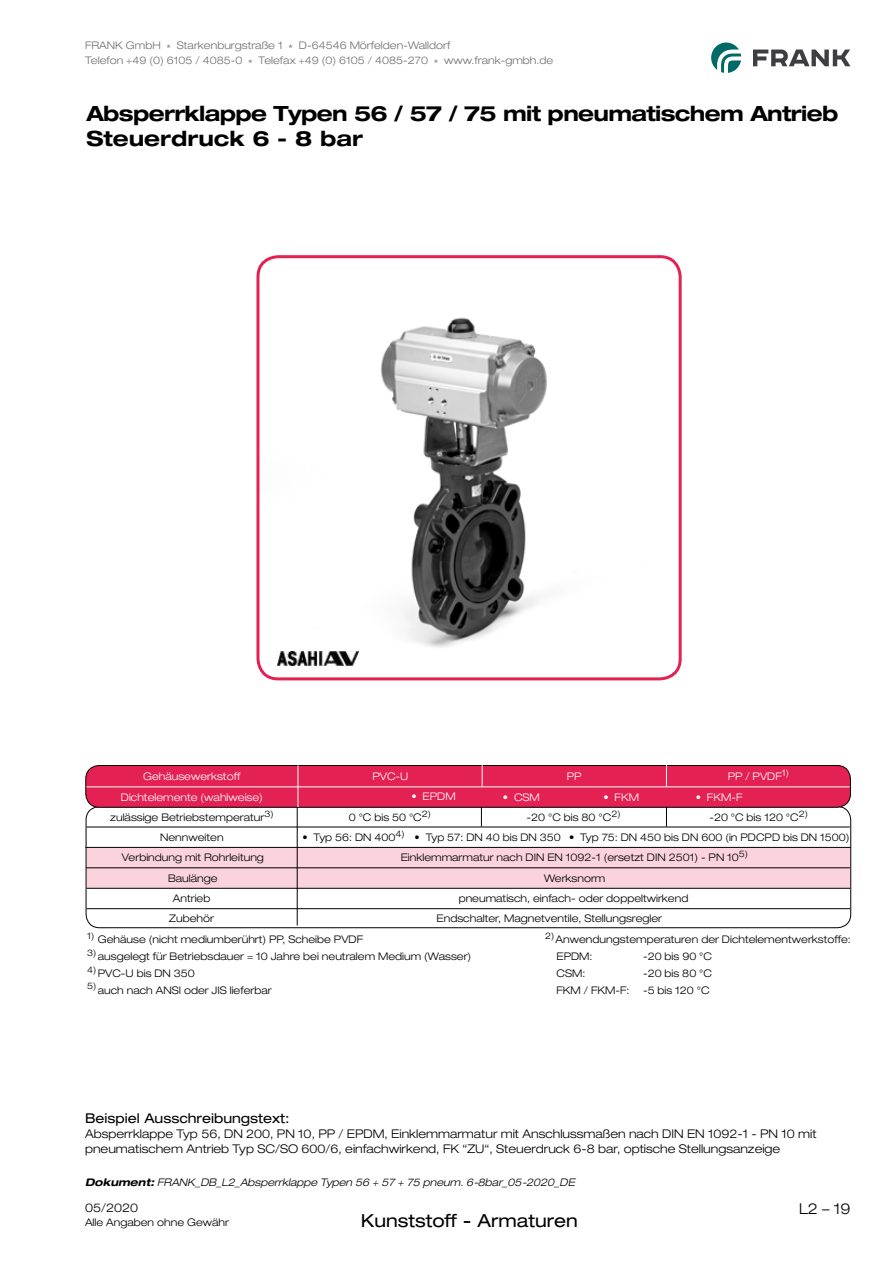
<style>
.page{position:relative;width:893px;height:1263px;background:#fff}
.page>*{position:absolute;margin:0;border:0;box-sizing:border-box;transform-origin:0 0}
.t1{font:700 expanded 21px/25.2px "Helvetica Neue LT Pro";letter-spacing:-.03em;color:#000}
.t2{font:expanded 18px "Helvetica Neue LT Pro";color:#000}
.t3{font:300 expanded 15px "Helvetica Neue LT Pro";color:#000}
.t4{font:expanded 13.5px "Helvetica Neue LT Pro";color:#000}
.t5{font:300 expanded 12px/15px "Helvetica Neue LT Pro";color:#000}
.t6{font:300 expanded 10.5px/20.1px "Helvetica Neue LT Pro";color:#000;text-align:center}
.t7{font:300 expanded 10.5px/15px "Helvetica Neue LT Pro";color:#707172}
.t8{font:300 expanded 10.5px "Helvetica Neue LT Pro";color:#fff}
.t9{font:italic 300 expanded 10.5px "Helvetica Neue LT Pro";color:#000}
.s1{font-weight:700}
</style>
<div class="page">
<svg style="left:711px;top:43px;width:30px;height:30px"></svg>
<svg style="left:753px;top:50px;width:97px;height:16px"></svg>
<img style="left:260px;top:257px;width:420px;height:422px">
<div style="left:256px;top:255px;width:426px;height:425px;border:3px solid #e42153;border-radius:20px"></div>
<svg style="left:481px;top:808px;width:1px;height:18px"></svg>
<svg style="left:666px;top:808px;width:1px;height:18px"></svg>
<hr style="left:87px;top:827px;width:763px;height:1px;background:#000">
<hr style="left:87px;top:908px;width:763px;height:1px;background:#000">
<div style="left:87px;top:848px;width:763px;height:40px;background:#fad3dd;border:2px solid #fad3dd"></div>
<hr style="left:85px;top:847px;width:766px;height:1px;background:#000">
<hr style="left:87px;top:888px;width:763px;height:1px;background:#000">
<hr style="left:86px;top:867px;width:764px;height:1px;background:#000">
<hr style="left:297px;top:806px;width:1px;height:119px;background:#000">
<div style="left:86px;top:806px;width:765px;height:122px;border:1px solid #000;border-radius:14px"></div>
<div style="left:86px;top:765px;width:764px;height:42px;background:#e42153;border-radius:14px"></div>
<div style="left:85px;top:765px;width:766px;height:43px;border:1px solid #000;border-radius:14px"></div>
<hr style="left:86px;top:786px;width:764px;height:1px;background:#fff">
<hr style="left:298px;top:765px;width:1px;height:42px;background:#fff">
<svg style="left:666px;top:765px;width:1px;height:21px"></svg>
<svg style="left:482px;top:765px;width:1px;height:21px"></svg>
<img style="left:277px;top:652px;width:81px;height:14px">
<p class="t7" style="left:85px;top:38px;width:470px">FRANK GmbH * Starkenburgstraße 1 * D-64546 Mörfelden-Walldorf<br>Telefon +49 (0) 6105 / 4085-0 * Telefax +49 (0) 6105 / 4085-270 * www.frank-gmbh.de</p>
<h1 class="t1" style="left:86px;top:100px;width:753px">Absperrklappe Typen 56 / 57 / 75 mit pneumatischem Antrieb<br>Steuerdruck 6 - 8 bar</h1>
<p class="t8" style="left:143px;top:769px;width:99px">Gehäusewerkstoff</p>
<p class="t8" style="left:372px;top:769px;width:37px">PVC-U</p>
<p class="t8" style="left:567px;top:769px;width:16px">PP</p>
<p class="t8" style="left:728px;top:769px;width:63px">PP / PVDF<sup>1)</sup></p>
<p class="t8" style="left:411px;top:790px;width:46px">• EPDM</p>
<p class="t8" style="left:503px;top:790px;width:38px">• CSM</p>
<p class="t8" style="left:603px;top:790px;width:37px">• FKM</p>
<p class="t8" style="left:696px;top:790px;width:48px">• FKM-F</p>
<p class="t8" style="left:121px;top:790px;width:144px">Dichtelemente (wahlweise)</p>
<p class="t6" style="left:110px;top:807px;width:165px">zulässige Betriebstemperatur<sup>3)</sup></p>
<p class="t6" style="left:349px;top:807px;width:84px">0 °C bis 50 °C<sup>2)</sup></p>
<p class="t6" style="left:527px;top:807px;width:95px">-20 °C bis 80 °C<sup>2)</sup></p>
<p class="t6" style="left:709px;top:807px;width:100px">-20 °C bis 120 °C<sup>2)</sup></p>
<p class="t6" style="left:122px;top:827px;width:144px">Nennweiten<br>Verbindung mit Rohrleitung<br>Baulänge</p>
<p class="t6" style="left:169px;top:888px;width:46px">Antrieb<br>Zubehör</p>
<p class="t6" style="left:302px;top:827px;width:549px">• Typ 56: DN 400<sup>4)</sup> • Typ 57: DN 40 bis DN 350 • Typ 75: DN 450 bis DN 600 (in PDCPD bis DN 1500)</p>
<p class="t6" style="left:401px;top:847px;width:349px">Einklemmarmatur nach DIN EN 1092-1 (ersetzt DIN 2501) - PN 10<sup>5)</sup></p>
<p class="t6" style="left:544px;top:868px;width:63px">Werksnorm</p>
<p class="t6" style="left:459px;top:888px;width:231px">pneumatisch, einfach- oder doppeltwirkend</p>
<p class="t6" style="left:437px;top:908px;width:227px">Endschalter, Magnetventile, Stellungsregler</p>
<p class="t6" style="left:87px;top:929px;width:277px"><sup>1)</sup> Gehäuse (nicht mediumberührt) PP, Scheibe PVDF</p>
<p class="t6" style="left:87px;top:946px;width:386px"><sup>3)</sup> ausgelegt für Betriebsdauer = 10 Jahre bei neutralem Medium (Wasser)</p>
<p class="t6" style="left:87px;top:963px;width:109px"><sup>4)</sup> PVC-U bis DN 350</p>
<p class="t6" style="left:87px;top:980px;width:186px"><sup>5)</sup> auch nach ANSI oder JIS lieferbar</p>
<p class="t6" style="left:556px;top:930px;width:296px;line-height:17px;text-align:left;text-indent:-11px"><sup>2)</sup> Anwendungstemperaturen der Dichtelementwerkstoffe:<br>EPDM:</p>
<p class="t6" style="left:643px;top:946px;width:71px">-20 bis 90 °C</p>
<p class="t6" style="left:556px;top:963px;width:30px">CSM:</p>
<p class="t6" style="left:643px;top:963px;width:71px">-20 bis 80 °C</p>
<p class="t6" style="left:556px;top:980px;width:75px">FKM / FKM-F:</p>
<p class="t6" style="left:643px;top:980px;width:68px">-5 bis 120 °C</p>
<p class="t4" style="left:85px;top:1110px;width:206px">Beispiel Ausschreibungstext:</p>
<p class="t5" style="left:85px;top:1126px;width:733px">Absperrklappe Typ 56, DN 200, PN 10, PP / EPDM, Einklemmarmatur mit Anschlussmaßen nach DIN EN 1092-1 - PN 10 mit pneumatischem Antrieb Typ SC/SO 600/6, einfachwirkend, FK “ZU“, Steuerdruck 6-8 bar, optische Stellungsanzeige</p>
<p class="t9" style="left:85px;top:1175px;width:491px"><span class="s1">Dokument:</span> FRANK_DB_L2_Absperrklappe Typen 56 + 57 + 75 pneum. 6-8bar_05-2020_DE</p>
<p class="t5" style="left:85px;top:1200px;width:54px">05/2020</p>
<p class="t6" style="left:85px;top:1212px;width:146px">Alle Angaben ohne Gewähr</p>
<h2 class="t2" style="left:361px;top:1209px;width:219px">Kunststoff - Armaturen</h2>
<h3 class="t3" style="left:799px;top:1199px;width:53px">L2 – 19</h3>
</div>
